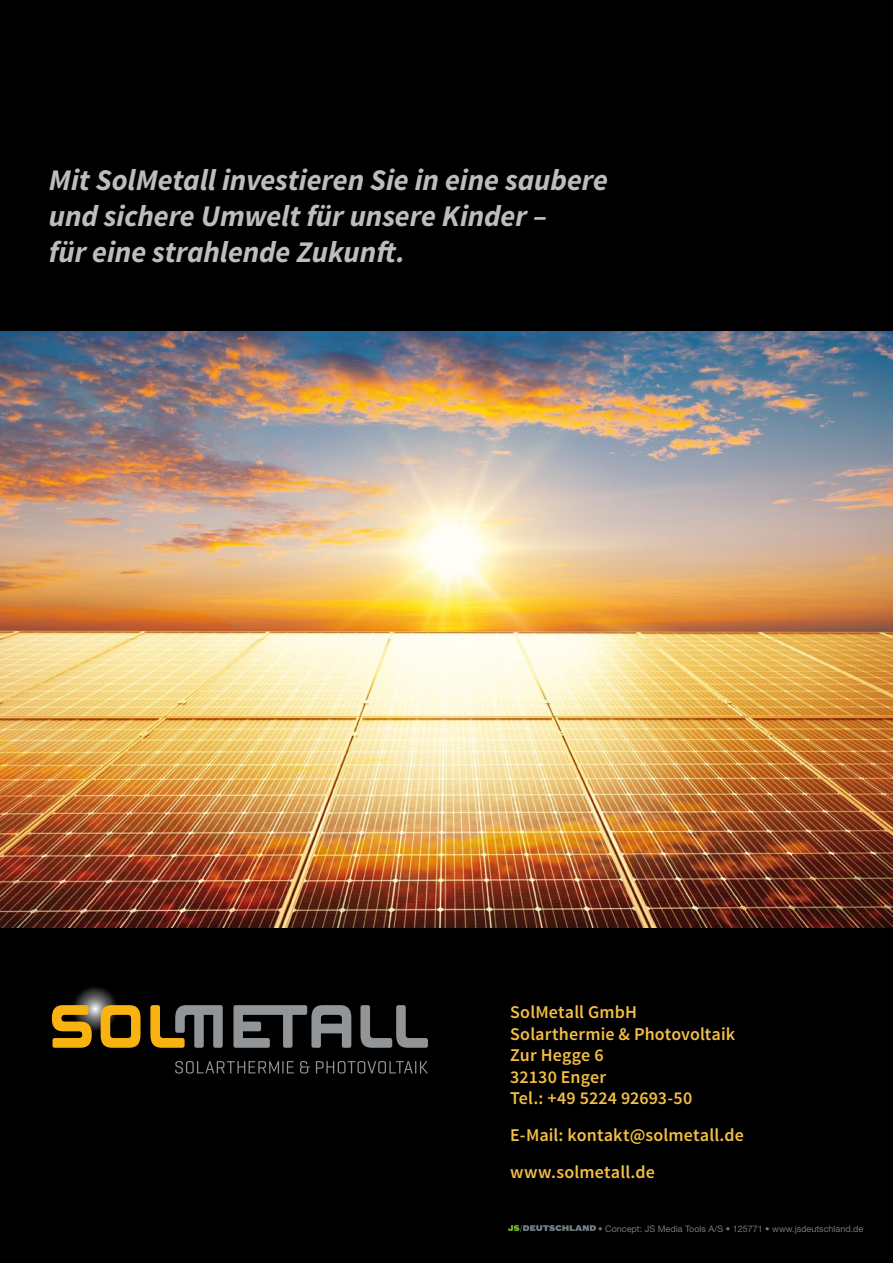
<style>
.page{position:relative;width:893px;height:1263px;background:#000}
.page>*{position:absolute;margin:0;border:0;box-sizing:border-box;transform-origin:0 0}
.t1{font:italic 700 30px/36px "Source Sans Pro";letter-spacing:-.005em;color:#bbbdbe}
.t2{font:600 18px/21.6px "Source Sans Pro";letter-spacing:.005em;color:#f4be44}
.t3{font:9px "Helvetica Neue LT Std";color:#727a7f}
</style>
<div class="page">
<svg style="left:508px;top:1225px;width:88px;height:7px"></svg>
<svg style="left:70px;top:984px;width:49px;height:49px"></svg>
<svg style="left:52px;top:1005px;width:376px;height:43px"></svg>
<svg style="left:175px;top:1061px;width:253px;height:12px"></svg>
<img style="left:0;top:332px;width:893px;height:595px">
<h1 class="t1" style="left:49px;top:162px;width:560px">Mit SolMetall investieren Sie in eine saubere und sichere Umwelt für unsere Kinder –<br>für eine strahlende Zukunft.</h1>
<p class="t2" style="left:510px;top:1002px;width:226px">SolMetall GmbH<br>Solarthermie &amp; Photovoltaik<br>Zur Hegge 6<br>32130 Enger<br>Tel.: +49 5224 92693-50</p>
<p class="t2" style="left:510px;top:1117px;width:235px;line-height:36.6px">E-Mail: kontakt@solmetall.de www.solmetall.de</p>
<p class="t3" style="left:598px;top:1223px;width:267px">• Concept: JS Media Tools A/S • 125771 • www.jsdeutschland.de</p>
</div>
